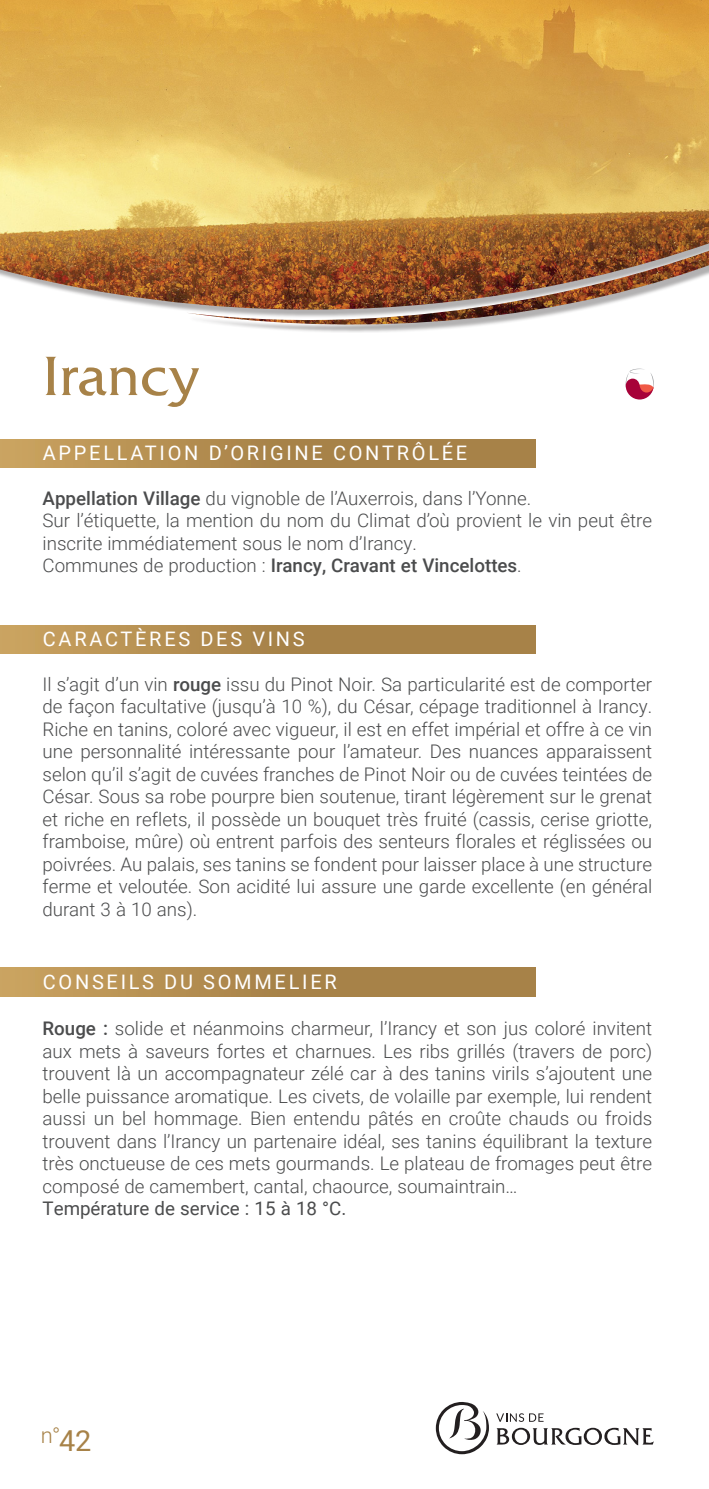
<style>
.page{position:relative;width:709px;height:1489px;background:#fff}
.page>*{position:absolute;margin:0;border:0;box-sizing:border-box;transform-origin:0 0}
.t1{font:55px "Friz Quadrata Pro";color:#a78248}
.t2{font:29px "Roboto";color:#a78248}
.t3{font:300 22px "Roboto";color:#a78248}
.Texte_courant_normal{font:20px "Roboto";letter-spacing:.135em;color:#fff}
.Texte_courant_normal-2{font:300 18.75px/22.5px "Roboto";color:#4b4c4d;text-align:justify}
.Texte_courant_normal-3{font:500 18.75px "Roboto";color:#4b4c4d}
.Texte_courant_normal-4{font:18.75px "Roboto";color:#4b4c4d}
.s1{font-weight:500}
.s2{font-weight:300}
</style>
<div class="page">
<img style="left:0;top:0;width:709px;height:332px">
<div style="left:0;top:625px;width:535px;height:28px;background:linear-gradient(to right,#c39c5b,#9e7a42)"></div>
<div style="left:0;top:439px;width:535px;height:29px;background:linear-gradient(to right,#c39c5b,#9e7a42)"></div>
<div style="left:0;top:967px;width:535px;height:29px;background:linear-gradient(to right,#c39c5b,#9e7a42)"></div>
<svg style="left:625px;top:368px;width:29px;height:31px"></svg>
<svg style="left:496px;top:1413px;width:47px;height:8px"></svg>
<svg style="left:496px;top:1427px;width:158px;height:18px"></svg>
<svg style="left:436px;top:1402px;width:53px;height:51px"></svg>
<p class="t1" style="left:43px;top:342px;width:158px">Irancy</p>
<p class="Texte_courant_normal" style="left:43px;top:439px;width:426px">APPELLATION D’ORIGINE CONTRÔLÉE</p>
<p class="Texte_courant_normal-2" style="left:43px;top:486px;width:490px"><span class="s1">Appellation Village</span> du vignoble de l’Auxerrois, dans l’Yonne.</p>
<p class="Texte_courant_normal-2" style="left:43px;top:508px;width:611px">Sur l’étiquette, la mention du nom du Climat d’où provient le vin peut être inscrite immédiatement sous le nom d’Irancy.</p>
<p class="Texte_courant_normal-3" style="left:43px;top:552px;width:481px"><span class="s2">Communes de production :</span> Irancy, Cravant et Vincelottes<span class="s2">.</span></p>
<p class="Texte_courant_normal" style="left:43px;top:625px;width:263px">CARACTÈRES DES VINS</p>
<p class="Texte_courant_normal-2" style="left:43px;top:672px;width:611px">Il s’agit d’un vin <span class="s1">rouge</span> issu du Pinot Noir. Sa particularité est de comporter de façon facultative (jusqu’à 10 %), du César, cépage traditionnel à Irancy.<br>Riche en tanins, coloré avec vigueur, il est en effet impérial et offre à ce vin une personnalité intéressante pour l’amateur. Des nuances apparaissent selon qu’il s’agit de cuvées franches de Pinot Noir ou de cuvées teintées de César. Sous sa robe pourpre bien soutenue, tirant légèrement sur le grenat et riche en reflets, il possède un bouquet très fruité (cassis, cerise griotte, framboise, mûre) où entrent parfois des senteurs florales et réglissées ou poivrées. Au palais, ses tanins se fondent pour laisser place à une structure ferme et veloutée. Son acidité lui assure une garde excellente (en général durant 3 à 10 ans).</p>
<p class="Texte_courant_normal" style="left:43px;top:967px;width:295px">CONSEILS DU SOMMELIER</p>
<p class="Texte_courant_normal-2" style="left:43px;top:1016px;width:611px"><span class="s1">Rouge :</span> solide et néanmoins charmeur, l’Irancy et son jus coloré invitent aux mets à saveurs fortes et charnues. Les ribs grillés (travers de porc) trouvent là un accompagnateur zélé car à des tanins virils s’ajoutent une belle puissance aromatique. Les civets, de volaille par exemple, lui rendent aussi un bel hommage. Bien entendu pâtés en croûte chauds ou froids trouvent dans l’Irancy un partenaire idéal, ses tanins équilibrant la texture très onctueuse de ces mets gourmands. Le plateau de fromages peut être composé de camembert, cantal, chaource, soumaintrain…</p>
<p class="Texte_courant_normal-4" style="left:43px;top:1195px;width:305px">Température de service : 15 à 18 °C.</p>
<p class="t3" style="left:41px;top:1419px;width:21px">n°</p>
<p class="t2" style="left:59px;top:1419px;width:34px">42</p>
</div>
